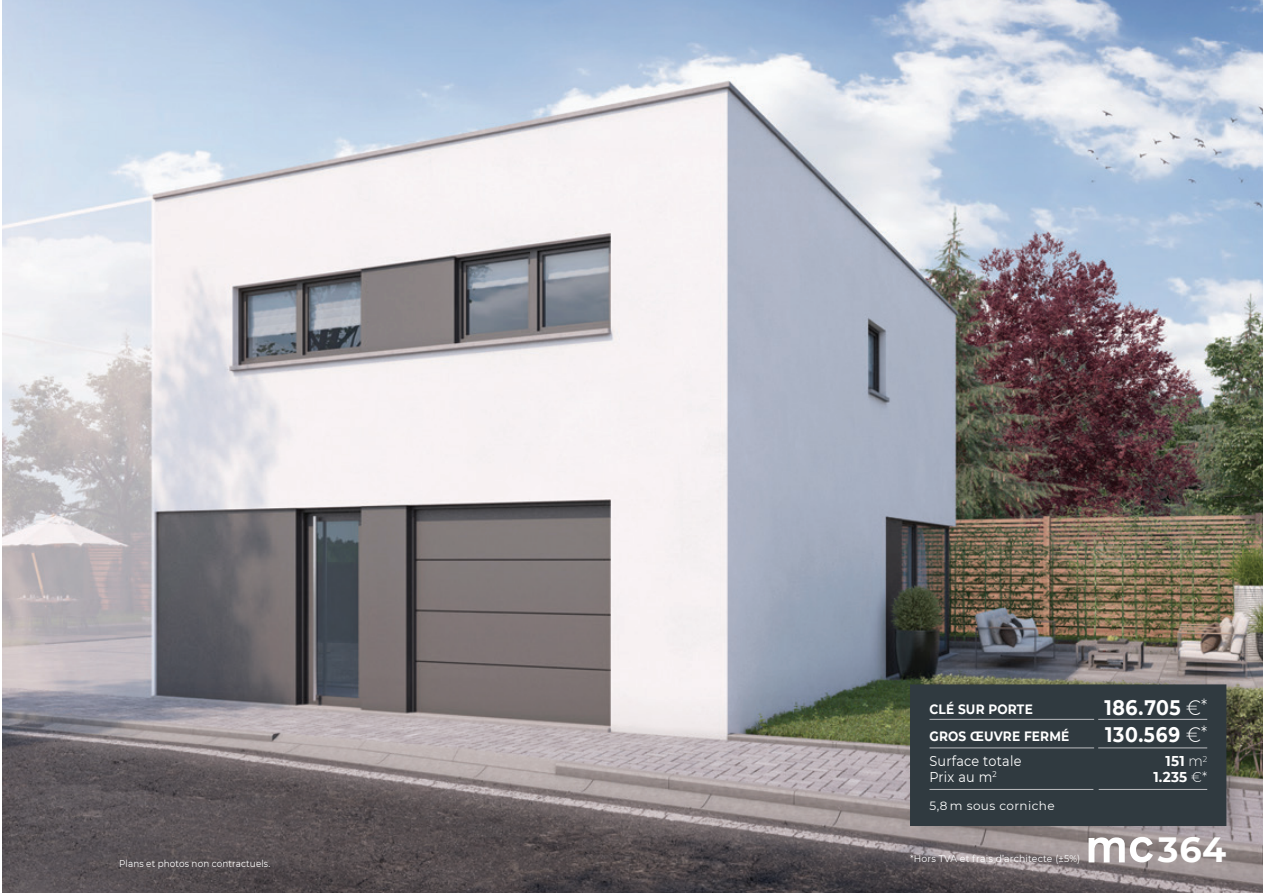
<style>
.page{position:relative;width:1263px;height:893px;background:#fff}
.page>*{position:absolute;margin:0;border:0;box-sizing:border-box;transform-origin:0 0}
.t1{font:700 34.95px "Montserrat";color:#fff}
.t2{font:700 21px/27px "Montserrat";letter-spacing:.04em;color:#fff;scale:.9 1}
.t3{font:14.25px/15.9px "Montserrat";letter-spacing:.02em;color:#fff;scale:.9 1}
.t4{font:700 14.25px/15.9px "Montserrat";letter-spacing:.02em;color:#fff;text-align:right;scale:.95 1}
.t5{font:700 13.5px/27px "Montserrat";letter-spacing:.015em;color:#fff;scale:.9 1}
.t6{font:12px "Montserrat";letter-spacing:.035em;color:#fff}
.t7{font:9.75px "Montserrat";letter-spacing:.015em;color:#fff;scale:.95 1}
.t8{font:9.75px "Montserrat";letter-spacing:.015em;color:#fff;scale:.9 1}
.s1{font-weight:300}
.s2{font-weight:300;font-size:18px}
</style>
<div class="page">
<img style="left:2px;top:0;width:1261px;height:893px">
<div style="left:904px;top:670px;width:345px;height:171px;background:#231f20;opacity:.24"></div>
<div style="left:910px;top:684px;width:316px;height:142px;background:#303a40"></div>
<svg style="left:1089px;top:837px;width:64px;height:25px"></svg>
<hr style="left:929px;top:719px;width:165px;height:1px;background:#bcbdc0">
<hr style="left:929px;top:748px;width:165px;height:1px;background:#bcbdc0">
<hr style="left:929px;top:789px;width:164px;height:1px;background:#bcbdc0">
<hr style="left:1098px;top:719px;width:109px;height:1px;background:#bcbdc0">
<hr style="left:1098px;top:748px;width:109px;height:1px;background:#bcbdc0">
<hr style="left:1099px;top:789px;width:108px;height:1px;background:#bcbdc0">
<h3 class="t5" style="left:929px;top:696px;width:157px">CLÉ SUR PORTE<br>GROS ŒUVRE FERMÉ</h3>
<h3 class="t3" style="left:929px;top:754px;width:104px">Surface totale<br>Prix au m<sup>2</sup></h3>
<p class="t6" style="left:929px;top:797px;width:127px">5,8 m sous corniche</p>
<p class="t8" style="left:119px;top:859px;width:169px">Plans et photos non contractuels.</p>
<p class="t7" style="left:910px;top:855px;width:181px">*Hors TVA et frais d’architecte (±5%)</p>
<h2 class="t2" style="left:1104px;top:695px;width:116px">186.705 <span class="s1">€</span><span class="s2">*<br></span>130.569 <span class="s1">€</span><span class="s2">*</span></h2>
<h3 class="t4" style="left:1153px;top:754px;width:58px">151 <span class="s1">m</span><sup>2<br></sup>1.235 <span class="s1">€*</span></h3>
<h1 class="t1" style="left:1158px;top:825px;width:70px">364</h1>
</div>
